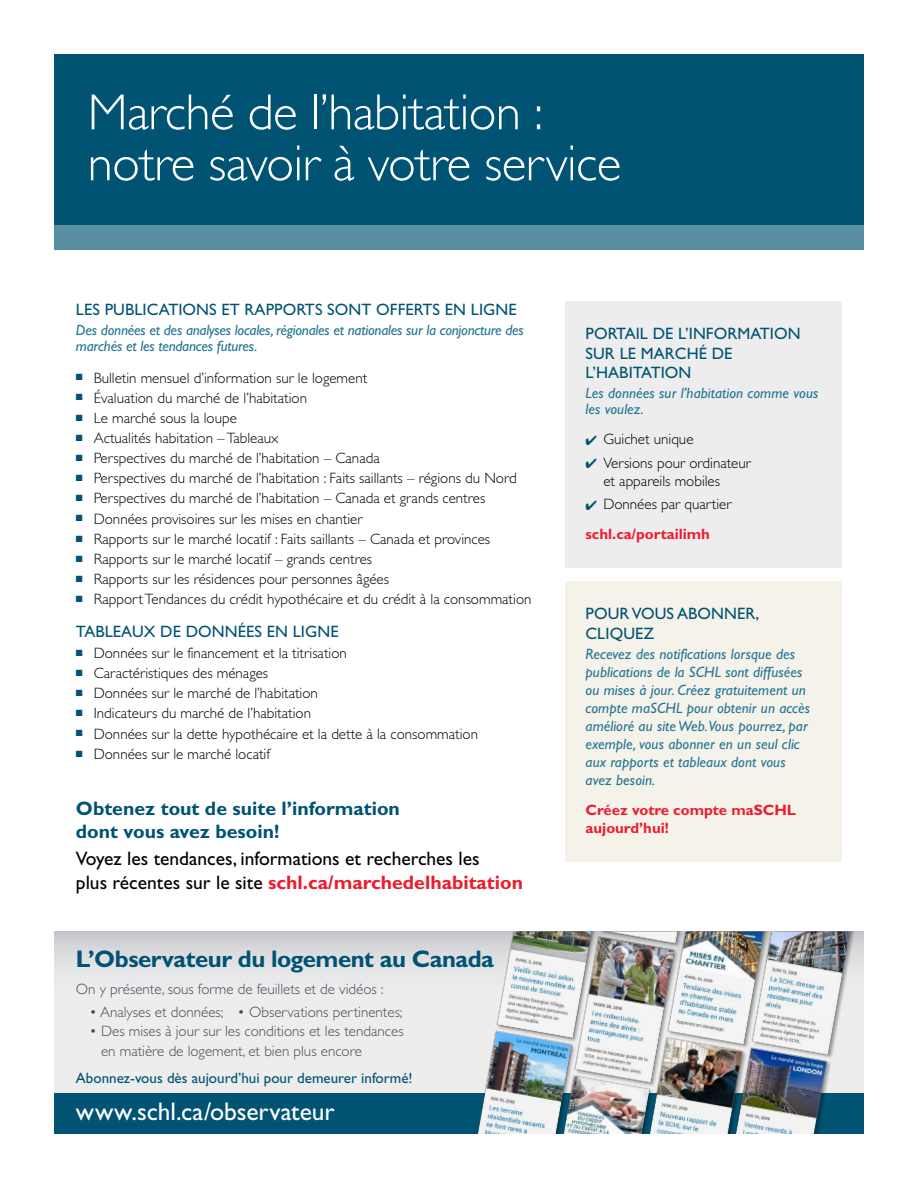
<style>
.page{position:relative;width:918px;height:1188px;background:#fff}
.page>*{position:absolute;margin:0;border:0;box-sizing:border-box;transform-origin:0 0}
.t1{font:300 51px/51px "Gill Sans Std";letter-spacing:-.01em;color:#fff}
.t2{font:25.5px "Gill Sans Std";color:#fff}
.t3{font:700 24px "Gill Sans Std";letter-spacing:-.02em;color:#005373}
.t4{font:19.5px/23.4px "Gill Sans Std";color:#000}
.t5{font:700 19.5px/23.4px "Gill Sans Std";color:#005373}
.t6{font:16.5px/19.5px "Gill Sans Std";letter-spacing:.005em;color:#005373}
.t7{font:300 15px/18px "Gill Sans Std";color:#000}
.t8{font:italic 15px/18px "Gill Sans Std";letter-spacing:.005em;color:#247695}
.t9{font:300 15px/19.5px "Gill Sans Std";color:#474c55}
.t10{font:italic 15px/16.5px "Gill Sans Std";letter-spacing:-.015em;color:#247695}
.t11{font:15px "Gill Sans Std";color:#005373}
.t12{font:700 15px/18px "Gill Sans Std";color:#ed1c2e}
.s1{color:#005373}
.s2{font-weight:700;color:#ed1c2e}
</style>
<div class="page">
<div style="left:54px;top:54px;width:810px;height:196px;background:#005373"></div>
<div style="left:54px;top:225px;width:810px;height:25px;background:#598fa3"></div>
<svg style="left:54px;top:932px;width:810px;height:161px;background:#e7e7e9"></svg>
<div style="left:54px;top:1093px;width:810px;height:41px;background:#005373"></div>
<div style="left:565px;top:301px;width:277px;height:266px;background:#ededee"></div>
<div style="left:565px;top:581px;width:277px;height:280px;background:#f5f2ea"></div>
<div style="left:452px;top:932px;width:405px;height:202px;background:#000;opacity:.33"></div>
<img style="left:471px;top:932px;width:386px;height:202px">
<h1 class="t1" style="left:88px;top:87px;width:535px">Marché de l’habitation : notre savoir à votre service</h1>
<p class="t6" style="left:76px;top:300px;width:442px">LES PUBLICATIONS ET RAPPORTS SONT OFFERTS EN LIGNE</p>
<p class="t10" style="left:76px;top:321px;width:450px">Des données et des analyses locales, régionales et nationales sur la conjoncture des marchés et les tendances futures.</p>
<p class="t6" style="left:586px;top:324px;width:217px">PORTAIL DE L’INFORMATION<br>SUR LE MARCHÉ DE<br>L’HABITATION</p>
<p class="t8" style="left:586px;top:384px;width:234px;line-height:16.5px">Les données sur l’habitation comme vous les voulez.</p>
<p class="t7" style="left:586px;top:430px;width:109px"><span class="s1">✔</span> Guichet unique</p>
<p class="t7" style="left:603px;top:454px;width:149px;text-indent:-18px"><span class="s1">✔</span> Versions pour ordinateur et appareils mobiles</p>
<p class="t7" style="left:586px;top:489px;width:147px;line-height:30.2px"><span class="s1">✔</span> Données par quartier <span class="s2">schl.ca/portailimh</span></p>
<p class="t7" style="left:76px;top:369px;width:293px"><span class="s1">■</span> Bulletin mensuel d’information sur le logement</p>
<p class="t7" style="left:76px;top:389px;width:233px"><span class="s1">■</span> Évaluation du marché de l’habitation</p>
<p class="t7" style="left:76px;top:409px;width:162px"><span class="s1">■</span> Le marché sous la loupe</p>
<p class="t7" style="left:76px;top:429px;width:204px"><span class="s1">■</span> Actualités habitation – Tableaux</p>
<p class="t7" style="left:76px;top:449px;width:305px"><span class="s1">■</span> Perspectives du marché de l’habitation – Canada</p>
<p class="t7" style="left:76px;top:469px;width:442px"><span class="s1">■</span> Perspectives du marché de l’habitation : Faits saillants – régions du Nord</p>
<p class="t7" style="left:76px;top:490px;width:411px"><span class="s1">■</span> Perspectives du marché de l’habitation – Canada et grands centres</p>
<p class="t7" style="left:76px;top:510px;width:288px"><span class="s1">■</span> Données provisoires sur les mises en chantier</p>
<p class="t7" style="left:76px;top:530px;width:416px"><span class="s1">■</span> Rapports sur le marché locatif : Faits saillants – Canada et provinces</p>
<p class="t7" style="left:76px;top:550px;width:298px"><span class="s1">■</span> Rapports sur le marché locatif – grands centres</p>
<p class="t7" style="left:76px;top:570px;width:315px"><span class="s1">■</span> Rapports sur les résidences pour personnes âgées</p>
<p class="t7" style="left:76px;top:590px;width:457px"><span class="s1">■</span> Rapport Tendances du crédit hypothécaire et du crédit à la consommation</p>
<p class="t6" style="left:76px;top:622px;width:264px">TABLEAUX DE DONNÉES EN LIGNE</p>
<p class="t7" style="left:76px;top:644px;width:272px"><span class="s1">■</span> Données sur le financement et la titrisation</p>
<p class="t7" style="left:76px;top:664px;width:194px"><span class="s1">■</span> Caractéristiques des ménages</p>
<p class="t7" style="left:76px;top:684px;width:243px"><span class="s1">■</span> Données sur le marché de l’habitation</p>
<p class="t7" style="left:76px;top:705px;width:237px"><span class="s1">■</span> Indicateurs du marché de l’habitation</p>
<p class="t7" style="left:76px;top:725px;width:404px"><span class="s1">■</span> Données sur la dette hypothécaire et la dette à la consommation</p>
<p class="t7" style="left:76px;top:745px;width:196px"><span class="s1">■</span> Données sur le marché locatif</p>
<p class="t6" style="left:586px;top:604px;width:175px">POUR VOUS ABONNER,<br>CLIQUEZ</p>
<p class="t8" style="left:586px;top:645px;width:226px">Recevez des notifications lorsque des publications de la SCHL sont diffusées ou mises à jour. Créez gratuitement un compte maSCHL pour obtenir un accès amélioré au site Web.Vous pourrez, par exemple, vous abonner en un seul clic aux rapports et tableaux dont vous avez besoin.</p>
<p class="t12" style="left:586px;top:801px;width:212px">Créez votre compte maSCHL aujourd’hui!</p>
<h3 class="t5" style="left:76px;top:796px;width:326px">Obtenez tout de suite l’information dont vous avez besoin!</h3>
<h3 class="t4" style="left:76px;top:847px;width:449px">Voyez les tendances, informations et recherches les<br>plus récentes sur le site <span class="s2">schl.ca/marchedelhabitation</span></h3>
<h3 class="t3" style="left:76px;top:945px;width:420px">L’Observateur du logement au Canada</h3>
<p class="t9" style="left:76px;top:980px;width:309px">On y présente, sous forme de feuillets et de vidéos :</p>
<p class="t9" style="left:89px;top:1002px;width:315px">• Analyses et données; • Observations pertinentes;</p>
<p class="t9" style="left:101px;top:1022px;width:304px;text-indent:-12px">• Des mises à jour sur les conditions et les tendances en matière de logement, et bien plus encore</p>
<p class="t11" style="left:76px;top:1070px;width:338px">Abonnez-vous dès aujourd’hui pour demeurer informé!</p>
<h2 class="t2" style="left:76px;top:1097px;width:260px">www.schl.ca/observateur</h2>
</div>
